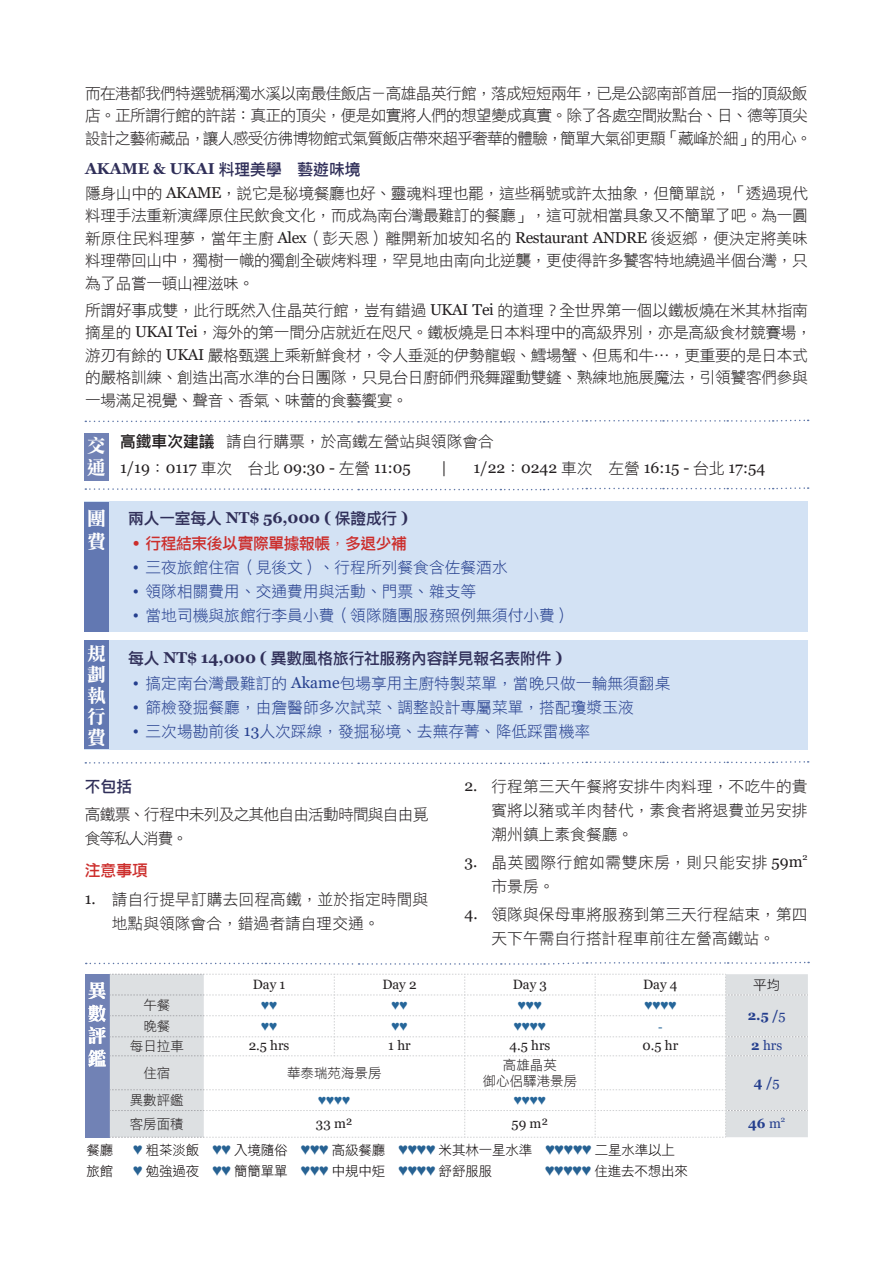
<style>
.page{position:relative;width:893px;height:1263px;background:#fff}
.page>*{position:absolute;margin:0;border:0;box-sizing:border-box;transform-origin:0 0}
.t1{font:18.75px/22.5px "DF Li Song W7 WIN BF";color:#fff;text-align:justify}
.t2{font:15.75px/22.5px "DF Li Hei W3 WIN BF";letter-spacing:-.025em;color:#231f20;text-align:justify}
.t3{font:15.75px "DF Li Hei W3 WIN BF";color:#253f8e}
.t4{font:15.75px/22.5px "DF Li Hei W3 WIN BF";letter-spacing:-.045em;color:#231f20}
.t5{font:15.75px/24px "DF Li Hei W3 WIN BF";letter-spacing:.005em;color:#231f20}
.t6{font:15.75px "Georgia";color:#231f20}
.t7{font:700 15.75px "Georgia";color:#302f59}
.t8{font:15.75px "DF Li Hei W5 WINP BF";letter-spacing:-.01em;color:#302f59}
.t9{font:15.75px/24px "DF Li Hei W3 WIN BF";letter-spacing:-.055em;color:#231f20}
.t10{font:15.75px "DF Li Hei W3 WIN BF";color:#231f20}
.t11{font:15.75px "DF Li Hei W5 WINP BF";letter-spacing:-.025em;color:#cc2d2b}
.t12{font:15.75px "DF Li Hei W3 WIN BF";letter-spacing:.035em;color:#231f20}
.t13{font:13.5px "DF Li Hei W3 WIN BF";letter-spacing:-.01em;color:#080304}
.t14{font:13.5px "Georgia";color:#231f20}
.t15{font:13.5px/16.2px "DF Li Hei W3 WIN BF";color:#231f20;text-align:center}
.t16{font:13.5px "Times New Roman";color:#26669a}
.t17{font:700 13.5px "Georgia";color:#253f8e}
.t18{font:13.5px "Georgia";color:#253f8e}
.t19{font:13.5px "DF Li Hei W3 WIN BF";color:#070306}
.t20{font:9.15px "Georgia";color:#231f20}
.t21{font:7.8px "Georgia";color:#253f8e}
.s1{font-family:"DF Li Hei W5 WINP BF";font-weight:400}
.s2{font-family:"Georgia"}
.s3{font-family:"DF Li Hei W5 WINP BF"}
.s4{font-family:"DF Li Hei W3 WIN BF"}
.s5{font-family:"Georgia";font-weight:700}
.s6{font-weight:400}
.s7{font-weight:700}
.s8{font-family:"Times New Roman";font-size:15.75px;color:#276293}
</style>
<div class="page">
<svg style="left:85px;top:419px;width:724px;height:4px"></svg>
<svg style="left:85px;top:487px;width:724px;height:4px"></svg>
<svg style="left:85px;top:761px;width:724px;height:4px"></svg>
<div style="left:85px;top:974px;width:25px;height:163px;background:#7182b5"></div>
<svg style="left:86px;top:961px;width:723px;height:4px"></svg>
<div style="left:84px;top:502px;width:724px;height:130px;background:#d3e2f4"></div>
<div style="left:84px;top:640px;width:724px;height:109px;background:#d3e2f4"></div>
<div style="left:84px;top:502px;width:25px;height:129px;background:#6278b2"></div>
<div style="left:84px;top:640px;width:25px;height:109px;background:#6278b2"></div>
<svg style="left:110px;top:974px;width:698px;height:164px"></svg>
<div style="left:85px;top:433px;width:24px;height:48px;background:#7182b5"></div>
<p class="t4" style="left:85px;top:82px;width:728px">而在港都我們特選號稱濁水溪以南最佳飯店－高雄晶英行館，落成短短兩年，已是公認南部首屈一指的頂級飯店。正所謂行館的許諾：真正的頂尖，便是如實將人們的想望變成真實。除了各處空間妝點台、日、德等頂尖設計之藝術藏品，讓人感受彷彿博物館式氣質飯店帶來超乎奢華的體驗，簡單大氣卻更顯「藏峰於細」的用心。</p>
<p class="t7" style="left:85px;top:158px;width:277px">AKAME &amp; UKAI <span class="s1">料理美學　藝遊味境</span></p>
<p class="t2" style="left:85px;top:182px;width:724px">隱身山中的 <span class="s2">AKAME</span>，說它是秘境餐廳也好、靈魂料理也罷，這些稱號或許太抽象，但簡單說，「透過現代料理手法重新演繹原住民飲食文化，而成為南台灣最難訂的餐廳」，這可就相當具象又不簡單了吧。為一圓新原住民料理夢，當年主廚 <span class="s2">Alex</span>（彭天恩）離開新加坡知名的 <span class="s2">Restaurant ANDRE</span> 後返鄉，便決定將美味料理帶回山中，獨樹一幟的獨創全碳烤料理，罕見地由南向北逆襲，更使得許多饕客特地繞過半個台灣，只為了品嘗一頓山裡滋味。</p>
<p class="t2" style="left:85px;top:298px;width:728px;text-align:left">所謂好事成雙，此行既然入住晶英行館，豈有錯過 <span class="s2">UKAI Tei</span> 的道理？全世界第一個以鐵板燒在米其林指南摘星的 <span class="s2">UKAI Tei</span>，海外的第一間分店就近在咫尺。鐵板燒是日本料理中的高級界別，亦是高級食材競賽場，游刃有餘的 <span class="s2">UKAI</span> 嚴格甄選上乘新鮮食材，令人垂涎的伊勢龍蝦、鱈場蟹、但馬和牛…，更重要的是日本式的嚴格訓練、創造出高水準的台日團隊，只見台日廚師們飛舞躍動雙鏟、熟練地施展魔法，引領饕客們參與一場滿足視覺、聲音、香氣、味蕾的食藝饗宴。</p>
<p class="t10" style="left:120px;top:434px;width:375px"><span class="s3">高鐵車次建議</span> 請自行購票，於高鐵左營站與領隊會合</p>
<p class="t6" style="left:120px;top:458px;width:292px">1/19<span class="s4">：</span>0117 <span class="s4">車次　台北</span> 09:30 - <span class="s4">左營</span> 11:05</p>
<p class="t6" style="left:441px;top:458px;width:7px">|</p>
<p class="t6" style="left:473px;top:458px;width:293px">1/22<span class="s4">：</span>0242 <span class="s4">車次　左營</span> 16:15 - <span class="s4">台北</span> 17:54</p>
<p class="t1" style="left:87px;top:434px;width:20px">交通</p>
<p class="t1" style="left:87px;top:507px;width:20px">團費</p>
<p class="t1" style="left:87px;top:642px;width:20px;line-height:21px">規劃執行費</p>
<p class="t7" style="left:128px;top:508px;width:281px"><span class="s1">兩人一室每人</span> NT$ 56,000 ( <span class="s1">保證成行</span> )</p>
<p class="t11" style="left:133px;top:535px;width:276px"><span class="s5">•</span> 行程結束後以實際單據報帳<span class="s4">，</span>多退少補</p>
<p class="t3" style="left:133px;top:559px;width:377px"><span class="s2">•</span> 三夜旅館住宿（見後文）、行程所列餐食含佐餐酒水</p>
<p class="t3" style="left:133px;top:583px;width:345px"><span class="s2">•</span> 領隊相關費用、交通費用與活動、門票、雜支等</p>
<p class="t3" style="left:133px;top:607px;width:440px"><span class="s2">•</span> 當地司機與旅館行李員小費（領隊隨團服務照例無須付小費）</p>
<p class="t8" style="left:128px;top:650px;width:436px">每人 <span class="s5">NT$ 14,000 (</span> 異數風格旅行社服務內容詳見報名表附件 <span class="s5">)</span></p>
<p class="t3" style="left:133px;top:676px;width:539px"><span class="s2">•</span> 搞定南台灣最難訂的 <span class="s2">Akame</span>包場享用主廚特製菜單，當晚只做一輪無須翻桌</p>
<p class="t3" style="left:133px;top:700px;width:503px"><span class="s2">•</span> 篩檢發掘餐廳，由詹醫師多次試菜、調整設計專屬菜單，搭配瓊漿玉液</p>
<p class="t3" style="left:133px;top:724px;width:459px"><span class="s2">•</span> 三次場勘前後 <span class="s2">13</span>人次踩線，發掘秘境、去蕪存菁、降低踩雷機率</p>
<p class="t8" style="left:85px;top:778px;width:49px">不包括</p>
<p class="t9" style="left:85px;top:802px;width:345px">高鐵票、行程中未列及之其他自由活動時間與自由覓食等私人消費。</p>
<p class="t11" style="left:85px;top:863px;width:64px">注意事項</p>
<p class="t5" style="left:112px;top:887px;width:318px;text-indent:-27px"><span class="s2">1.</span> 請自行提早訂購去回程高鐵，並於指定時間與地點與領隊會合，錯過者請自理交通。</p>
<p class="t2" style="left:491px;top:774px;width:318px;line-height:24px;text-indent:-27px"><span class="s2">2.</span> 行程第三天午餐將安排牛肉料理，不吃牛的貴賓將以豬或羊肉替代，素食者將退費並另安排潮州鎮上素食餐廳。</p>
<p class="t12" style="left:464px;top:854px;width:340px"><span class="s2">3.</span> 晶英國際行館如需雙床房，則只能安排 <span class="s2">59m</span></p>
<p class="t20" style="left:803px;top:851px;width:7px">2</p>
<p class="t2" style="left:491px;top:875px;width:64px">市景房。</p>
<p class="t5" style="left:464px;top:902px;width:345px;text-align:center"><span class="s2">4.</span> 領隊與保母車將服務到第三天行程結束，第四天下午需自行搭計程車前往左營高鐵站。</p>
<p class="t1" style="left:88px;top:979px;width:20px">異數評鑑</p>
<p class="t14" style="left:253px;top:976px;width:34px">Day 1</p>
<p class="t14" style="left:382px;top:976px;width:36px">Day 2</p>
<p class="t14" style="left:513px;top:976px;width:36px">Day 3</p>
<p class="t14" style="left:643px;top:976px;width:36px">Day 4</p>
<p class="t19" style="left:753px;top:978px;width:29px">平均</p>
<p class="t15" style="left:143px;top:997px;width:28px">午餐</p>
<p class="t16" style="left:261px;top:996px;width:18px">♥♥</p>
<p class="t16" style="left:391px;top:996px;width:18px">♥♥</p>
<p class="t16" style="left:518px;top:996px;width:26px">♥♥♥</p>
<p class="t16" style="left:644px;top:996px;width:34px">♥♥♥♥</p>
<p class="t17" style="left:748px;top:1006px;width:39px">2.5 /<span class="s6">5</span></p>
<p class="t15" style="left:143px;top:1018px;width:28px">晚餐</p>
<p class="t16" style="left:261px;top:1017px;width:18px">♥♥</p>
<p class="t16" style="left:391px;top:1017px;width:18px">♥♥</p>
<p class="t16" style="left:514px;top:1017px;width:34px">♥♥♥♥</p>
<p class="t16" style="left:658px;top:1017px;width:6px">-</p>
<p class="t15" style="left:130px;top:1038px;width:55px">每日拉車</p>
<p class="t14" style="left:249px;top:1037px;width:42px">2.5 hrs</p>
<p class="t14" style="left:388px;top:1037px;width:24px">1 hr</p>
<p class="t14" style="left:509px;top:1037px;width:42px">4.5 hrs</p>
<p class="t14" style="left:642px;top:1037px;width:37px">0.5 hr</p>
<p class="t18" style="left:751px;top:1037px;width:33px"><span class="s7">2</span> hrs</p>
<p class="t15" style="left:143px;top:1065px;width:28px">住宿</p>
<p class="t15" style="left:287px;top:1065px;width:96px">華泰瑞苑海景房</p>
<p class="t15" style="left:483px;top:1056px;width:96px">高雄晶英<br>御心侶驛港景房</p>
<p class="t17" style="left:754px;top:1074px;width:27px">4 /<span class="s6">5</span></p>
<p class="t15" style="left:130px;top:1092px;width:55px">異數評鑑</p>
<p class="t16" style="left:318px;top:1090px;width:34px">♥♥♥♥</p>
<p class="t16" style="left:514px;top:1090px;width:34px">♥♥♥♥</p>
<p class="t15" style="left:130px;top:1116px;width:55px">客房面積</p>
<p class="t14" style="left:316px;top:1115px;width:38px">33 m²</p>
<p class="t14" style="left:512px;top:1115px;width:38px">59 m²</p>
<p class="t17" style="left:748px;top:1114px;width:34px">46 <span class="s6">m</span></p>
<p class="t21" style="left:781px;top:1114px;width:6px">2</p>
<p class="t13" style="left:87px;top:1143px;width:28px">餐廳</p>
<p class="t13" style="left:133px;top:1143px;width:543px"><span class="s8">♥</span> 粗茶淡飯 <span class="s8">♥♥</span> 入境隨俗 <span class="s8">♥♥♥</span> 高級餐廳 <span class="s8">♥♥♥♥</span> 米其林一星水準 <span class="s8">♥♥♥♥♥</span> 二星水準以上</p>
<p class="t13" style="left:87px;top:1164px;width:28px">旅館</p>
<p class="t13" style="left:133px;top:1164px;width:361px"><span class="s8">♥</span> 勉強過夜 <span class="s8">♥♥</span> 簡簡單單 <span class="s8">♥♥♥</span> 中規中矩 <span class="s8">♥♥♥♥</span> 舒舒服服</p>
<p class="t13" style="left:545px;top:1164px;width:145px"><span class="s8">♥♥♥♥♥</span> 住進去不想出來</p>
</div>
